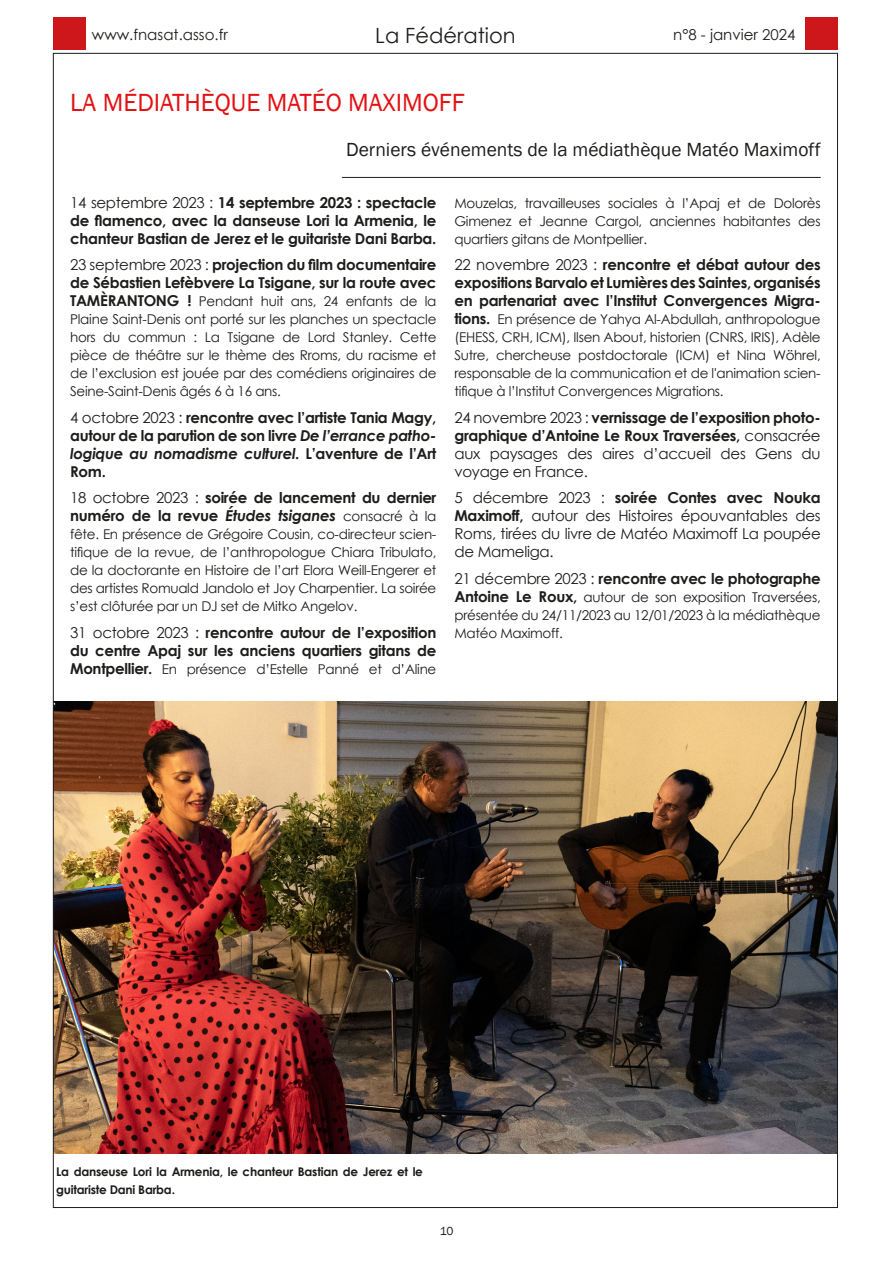
<style>
.page{position:relative;width:893px;height:1263px;background:#fff}
.page>*{position:absolute;margin:0;border:0;box-sizing:border-box;transform-origin:0 0}
.t1{font:25.5px "Franklin Gothic";color:#e31114}
.t2{font:21px "Century Gothic";color:#1d1d1b}
.t3{font:19.5px "Franklin Gothic";color:#1d1d1b}
.t4{font:700 15px/18px "Century Gothic";letter-spacing:-.02em;color:#1d1d1b;text-align:justify}
.t5{font:15px/18px "Century Gothic";letter-spacing:-.02em;color:#1d1d1b;text-align:justify}
.t6{font:15px "Century Gothic";color:#1d1d1b}
.t7{font:13.5px/18px "Century Gothic";letter-spacing:-.02em;color:#1d1d1b;text-align:justify}
.t8{font:700 12px/18px "Century Gothic";letter-spacing:-.02em;color:#1d1d1b}
.t9{font:12px "Franklin Gothic";color:#1d1d1b}
.s1{font-weight:400}
.s2{font-weight:700;font-size:15px}
.s3{font-style:italic}
.s4{font-weight:400;font-size:13.5px}
.s5{font-weight:700}
</style>
<div class="page">
<img style="left:55px;top:702px;width:781px;height:451px">
<div style="left:53px;top:17px;width:32px;height:32px;background:#cd171a"></div>
<div style="left:806px;top:17px;width:32px;height:32px;background:#cd171a"></div>
<hr style="left:342px;top:177px;width:479px;height:1px;background:#1d1d1b">
<p class="t6" style="left:92px;top:24px;width:138px">www.fnasat.asso.fr</p>
<h2 class="t2" style="left:375px;top:21px;width:142px">La Fédération</h2>
<p class="t6" style="left:673px;top:24px;width:124px">n°8 - janvier 2024</p>
<h1 class="t1" style="left:70px;top:87px;width:396px">LA MÉDIATHÈQUE MATÉO MAXIMOFF</h1>
<h3 class="t3" style="left:346px;top:137px;width:476px">Derniers événements de la médiathèque Matéo Maximoff</h3>
<p class="t4" style="left:70px;top:193px;width:368px"><span class="s1">14 septembre 2023 :</span> 14 septembre 2023 : spectacle de flamenco, avec la danseuse Lori la Armenia, le chanteur Bastian de Jerez et le guitariste Dani Barba.</p>
<p class="t4" style="left:70px;top:255px;width:368px"><span class="s1">23 septembre 2023 :</span> projection du film documentaire de Sébastien Lefèbvere La Tsigane, sur la route avec</p>
<p class="t7" style="left:70px;top:292px;width:368px"><span class="s2">TAMÈRANTONG !</span> Pendant huit ans, 24 enfants de la Plaine Saint-Denis ont porté sur les planches un spectacle hors du commun : La Tsigane de Lord Stanley. Cette pièce de théâtre sur le thème des Rroms, du racisme et de l’exclusion est jouée par des comédiens originaires de Seine-Saint-Denis âgés 6 à 16 ans.</p>
<p class="t4" style="left:70px;top:408px;width:368px"><span class="s1">4 octobre 2023 :</span> rencontre avec l’artiste Tania Magy, autour de la parution de son livre <span class="s3">De l’errance patho&shy;logique au nomadisme culturel</span>. L’aventure de l’Art Rom.</p>
<p class="t4" style="left:70px;top:488px;width:368px"><span class="s1">18 octobre 2023 :</span> soirée de lancement du dernier numéro de la revue <span class="s3">Études tsiganes</span> <span class="s4">consacré à la</span></p>
<p class="t7" style="left:70px;top:525px;width:368px">fête. En présence de Grégoire Cousin, co-directeur scien&shy;tifique de la revue, de l’anthropologue Chiara Tribulato, de la doctorante en Histoire de l’art Elora Weill-Engerer et des artistes Romuald Jandolo et Joy Charpentier. La soirée s’est clôturée par un DJ set de Mitko Angelov.</p>
<p class="t4" style="left:70px;top:623px;width:368px"><span class="s1">31 octobre 2023 :</span> rencontre autour de l’exposition du centre Apaj sur les anciens quartiers gitans de</p>
<p class="t7" style="left:70px;top:660px;width:368px"><span class="s2">Montpellier.</span> En présence d’Estelle Panné et d’Aline</p>
<p class="t7" style="left:454px;top:194px;width:368px">Mouzelas, travailleuses sociales à l’Apaj et de Dolorès Gimenez et Jeanne Cargol, anciennes habitantes des quartiers gitans de Montpellier.</p>
<p class="t4" style="left:454px;top:255px;width:368px"><span class="s1">22 novembre 2023 :</span> rencontre et débat autour des expositions Barvalo et Lumières des Saintes, organisés en partenariat avec l’Institut Convergences Migra-</p>
<p class="t7" style="left:454px;top:310px;width:368px"><span class="s2">tions.</span> En présence de Yahya Al-Abdullah, anthropologue (EHESS, CRH, ICM), Ilsen About, historien (CNRS, IRIS), Adèle Sutre, chercheuse postdoctorale (ICM) et Nina Wöhrel, responsable de la communication et de l'animation scien&shy;tifique à l’Institut Convergences Migrations.</p>
<p class="t5" style="left:454px;top:408px;width:368px">24 novembre 2023 : <span class="s5">vernissage de l’exposition photo&shy;graphique d’Antoine Le Roux Traversées,</span> consacrée aux paysages des aires d’accueil des Gens du voyage en France.</p>
<p class="t5" style="left:454px;top:489px;width:368px">5 décembre 2023 : <span class="s5">soirée Contes avec Nouka Maximoff,</span> autour des Histoires épouvantables des Roms, tirées du livre de Matéo Maximoff La poupée de Mameliga.</p>
<p class="t4" style="left:454px;top:569px;width:368px"><span class="s1">21 décembre 2023 :</span> rencontre avec le photographe</p>
<p class="t7" style="left:454px;top:588px;width:368px"><span class="s2">Antoine Le Roux,</span> autour de son exposition Traversées, présentée du 24/11/2023 au 12/01/2023 à la médiathèque Matéo Maximoff.</p>
<p class="t8" style="left:56px;top:1162px;width:368px">La danseuse Lori la Armenia, le chanteur Bastian de Jerez et le guitariste Dani Barba.</p>
<p class="t9" style="left:440px;top:1224px;width:15px">10</p>
</div>
